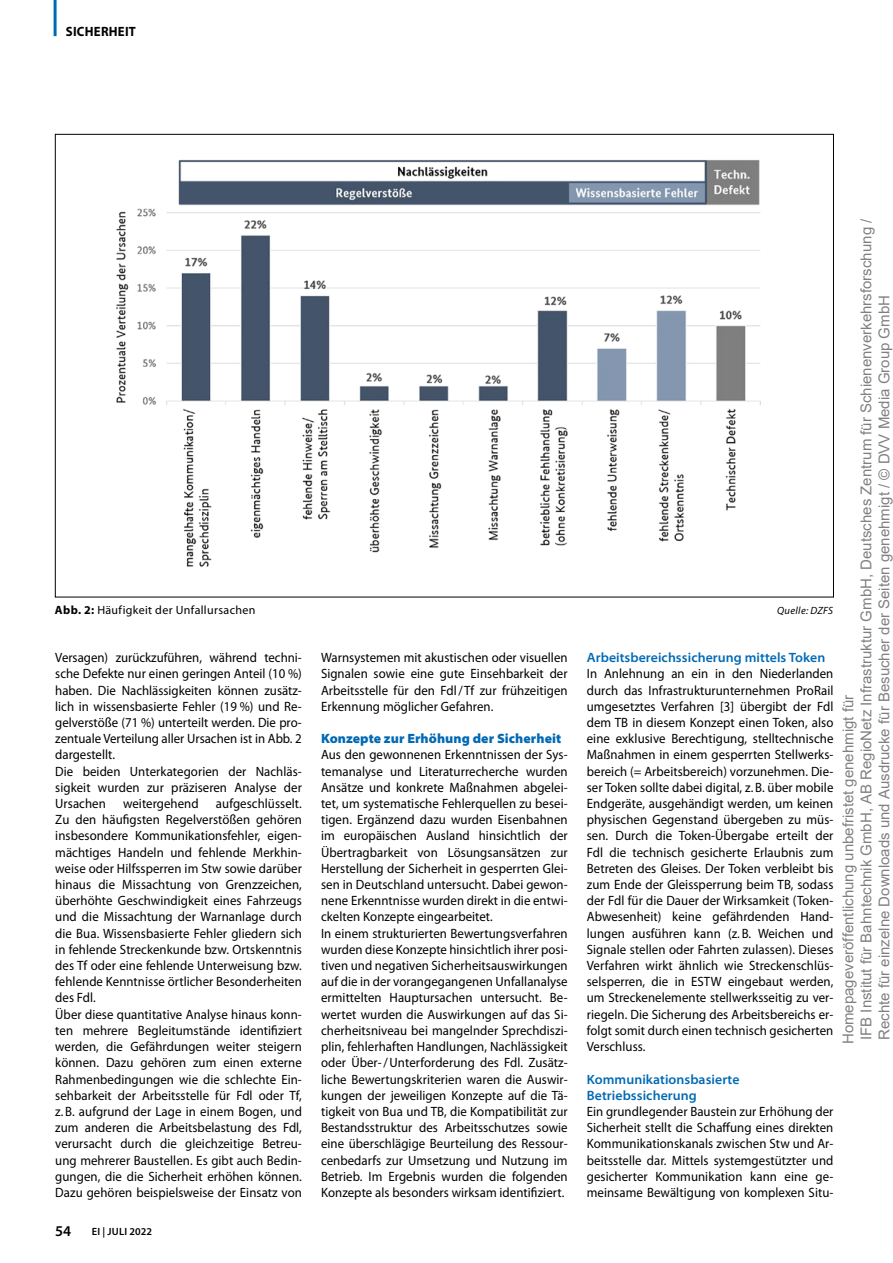
<style>
.page{position:relative;width:893px;height:1263px;background:#fff}
.page>*{position:absolute;margin:0;border:0;box-sizing:border-box;transform-origin:0 0}
.t1{font:15px/18px "Arial";color:rgb(0 0 0/.5)}
.t2{font:600 15px "Myriad Pro";color:#000}
.t3{font:13.5px/16.2px "Myriad Pro";letter-spacing:.005em;color:#000;scale:.95 1}
.t4{font:600 semi-expanded 13.5px/16.2px "Myriad Pro";letter-spacing:.005em;color:#0069b4;scale:.95 1}
.t5{font:900 semi-expanded 13.5px "Myriad Pro";letter-spacing:.005em;color:#0069b4;scale:.95 1}
.t6{font:700 13.5px "Myriad Pro";letter-spacing:.02em;color:#000;scale:.95 1}
.t7{font:12px "Myriad Pro";letter-spacing:.03em;color:#000}
.t8{font:600 10.5px "Myriad Pro";letter-spacing:.02em;color:#000}
.t9{font:italic 10.5px "Myriad Pro";letter-spacing:.03em;color:#000}
.s1{font-weight:700}
</style>
<div class="page">
<hr style="left:54px;top:0;width:3px;height:36px;background:#0069b4">
<img style="left:116px;top:160px;width:645px;height:407px">
<p class="t6" style="left:66px;top:24px;width:75px">SICHERHEIT</p>
<p class="t7" style="left:55px;top:603px;width:202px"><span class="s1">Abb. 2:</span> Häufigkeit der Unfallursachen</p>
<p class="t9" style="left:777px;top:604px;width:57px">Quelle: DZFS</p>
<p class="t3" style="left:55px;top:650px;width:261px">Versagen) zurückzuführen, während techni&shy;sche Defekte nur einen geringen Anteil (10 %) haben. Die Nachlässigkeiten können zusätz&shy;lich in wissensbasierte Fehler (19 %) und Re&shy;gelverstöße (71 %) unterteilt werden. Die pro&shy;zentuale Verteilung aller Ursachen ist in Abb. 2 dargestellt.<br>Die beiden Unterkategorien der Nachläs&shy;sigkeit wurden zur präziseren Analyse der Ursachen</p>
<p class="t3" style="left:55px;top:796px;width:261px;text-indent:161px">aufgeschlüsselt.<br>Zu den häufigsten Regelverstößen gehören insbesondere Kommunikationsfehler, eigen&shy;mächtiges Handeln und fehlende Merkhin&shy;weise oder Hilfssperren im Stw sowie darüber hinaus die Missachtung von Grenzzeichen, überhöhte Geschwindigkeit eines Fahrzeugs und die Missachtung der Warnanlage durch die Bua. Wissensbasierte Fehler gliedern sich in fehlende Streckenkunde bzw. Ortskenntnis des Tf oder eine fehlende Unterweisung bzw. fehlende Kenntnisse örtlicher Besonderheiten des Fdl.<br>Über diese quantitative Analyse hinaus konn&shy;ten mehrere Begleitumstände identifiziert werden, die Gefährdungen weiter steigern können. Dazu gehören zum einen externe Rahmenbedingungen wie die schlechte Ein&shy;sehbarkeit der Arbeitsstelle für Fdl oder Tf, z.B. aufgrund der Lage in einem Bogen, und zum anderen die Arbeitsbelastung des Fdl, verursacht durch die gleichzeitige Betreu&shy;ung mehrerer Baustellen. Es gibt auch Bedin&shy;gungen, die die Sicherheit erhöhen können.<br>Dazu gehören beispielsweise der Einsatz von</p>
<p class="t3" style="left:123px;top:796px;width:81px">weitergehend</p>
<p class="t3" style="left:321px;top:650px;width:261px;text-align:justify">Warnsystemen mit akustischen oder visuellen Signalen sowie eine gute Einsehbarkeit der Arbeitsstelle für den Fdl/Tf zur frühzeitigen Erkennung möglicher Gefahren.</p>
<p class="t5" style="left:321px;top:731px;width:254px">Konzepte zur Erhöhung der Sicherheit</p>
<p class="t3" style="left:321px;top:747px;width:261px">Aus den gewonnenen Erkenntnissen der Sys&shy;temanalyse und Literaturrecherche wurden Ansätze und konkrete Maßnahmen abgelei&shy;tet, um systematische Fehlerquellen zu besei&shy;tigen. Ergänzend dazu wurden Eisenbahnen im europäischen Ausland hinsichtlich der Übertragbarkeit von Lösungsansätzen zur Herstellung der Sicherheit in gesperrten Glei&shy;sen in Deutschland untersucht. Dabei gewon&shy;nene Erkenntnisse wurden direkt in die entwi&shy;ckelten Konzepte eingearbeitet.<br>In einem strukturierten Bewertungsverfahren wurden diese Konzepte hinsichtlich ihrer posi&shy;tiven und negativen Sicherheitsauswirkungen auf die in der vorangegangenen Unfallanalyse ermittelten Hauptursachen untersucht. Be&shy;wertet wurden die Auswirkungen auf das Si&shy;cherheitsniveau bei mangelnder Sprechdiszi&shy;plin, fehlerhaften Handlungen, Nachlässigkeit oder Über-/Unterforderung des Fdl. Zusätz&shy;liche Bewertungskriterien waren die Auswir&shy;kungen der jeweiligen Konzepte auf die Tä&shy;tigkeit von Bua und TB, die Kompatibilität zur Bestandsstruktur des Arbeitsschutzes sowie eine überschlägige Beurteilung des Ressour&shy;cenbedarfs zur Umsetzung und Nutzung im Betrieb. Im Ergebnis wurden die folgenden Konzepte als besonders wirksam identifiziert.</p>
<p class="t4" style="left:587px;top:650px;width:252px">Arbeitsbereichssicherung mittels Token</p>
<p class="t3" style="left:587px;top:666px;width:261px;text-align:justify">In Anlehnung an ein in den Niederlanden durch das Infrastrukturunternehmen ProRail umgesetztes Verfahren [3] übergibt der Fdl dem TB in diesem Konzept einen Token, also eine exklusive Berechtigung, stelltechnische Maßnahmen in einem gesperrten Stellwerks&shy;bereich (= Arbeitsbereich) vorzunehmen. Die&shy;ser Token sollte dabei digital, z. B. über mobile Endgeräte, ausgehändigt werden, um keinen physischen Gegenstand übergeben zu müs&shy;sen. Durch die Token-Übergabe erteilt der Fdl die technisch gesicherte Erlaubnis zum Betreten des Gleises. Der Token verbleibt bis zum Ende der Gleissperrung beim TB, sodass der Fdl für die Dauer der Wirksamkeit (Token-Abwesenheit) keine gefährdenden Hand&shy;lungen ausführen kann (z. B. Weichen und Signale stellen oder Fahrten zulassen). Dieses Verfahren wirkt ähnlich wie Streckenschlüs&shy;selsperren, die in ESTW eingebaut werden, um Streckenelemente stellwerksseitig zu ver&shy;riegeln. Die Sicherung des Arbeitsbereichs er&shy;folgt somit durch einen technisch gesicherten Verschluss.</p>
<p class="t4" style="left:587px;top:1071px;width:162px">Kommunikationsbasierte<br>Betriebssicherung</p>
<p class="t3" style="left:587px;top:1103px;width:261px;text-align:justify">Ein grundlegender Baustein zur Erhöhung der Sicherheit stellt die Schaffung eines direkten Kommunikationskanals zwischen Stw und Ar&shy;beitsstelle dar. Mittels systemgestützter und gesicherter Kommunikation kann eine ge&shy;meinsame Bewältigung von komplexen Situ-</p>
<p class="t1" style="left:839px;top:1044px;width:827px;rotate:-90deg">Homepageveröffentlichung unbefristet genehmigt für<br>IFB Institut für Bahntechnik GmbH, AB RegioNetz Infrastruktur GmbH, Deutsches Zentrum für Schienenverkehrsforschung /<br>Rechte für einzelne Downloads und Ausdrucke für Besucher der Seiten genehmigt / © DVV Media Group GmbH</p>
<p class="t2" style="left:55px;top:1221px;width:18px">54</p>
<p class="t8" style="left:92px;top:1225px;width:62px">EI | JULI 2022</p>
</div>
